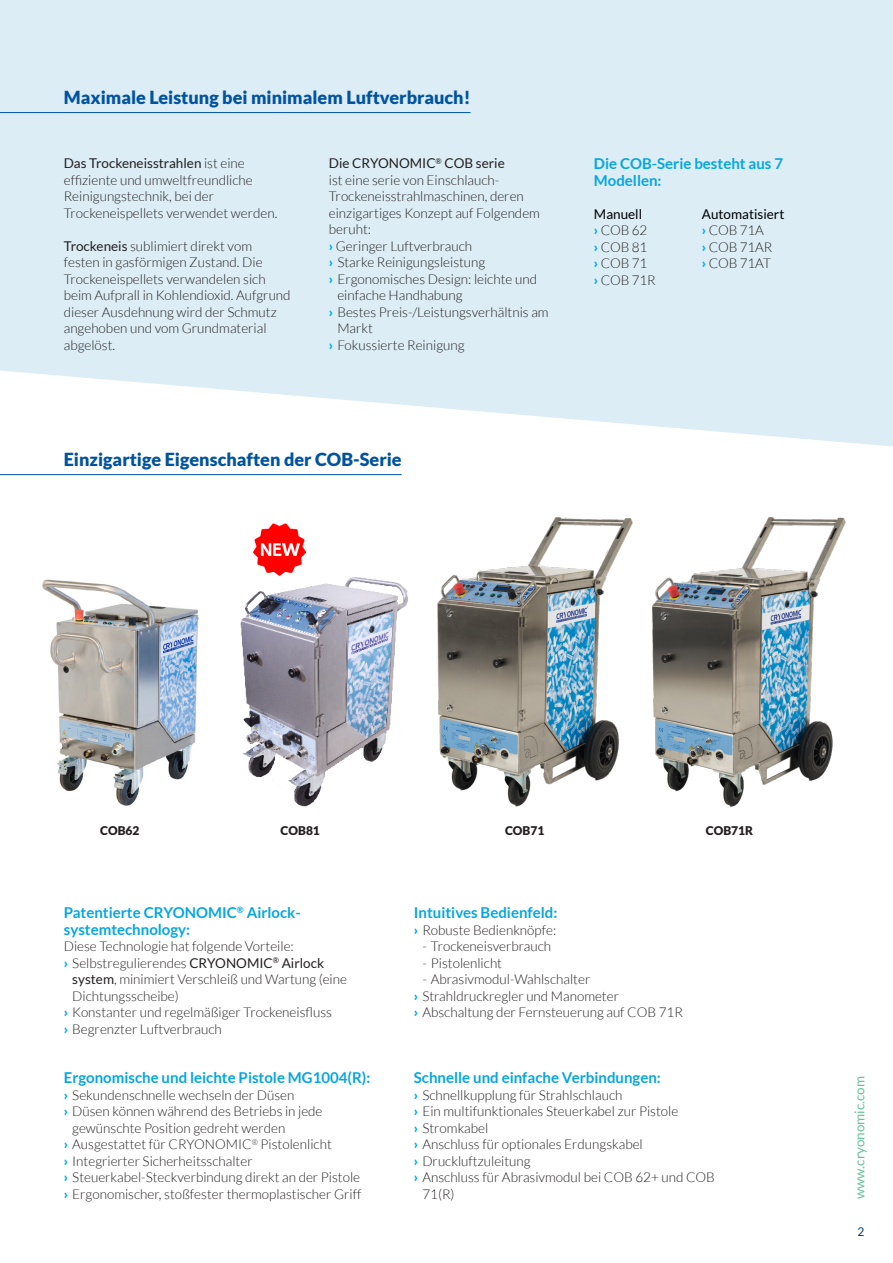
<style>
.page{position:relative;width:893px;height:1263px;background:#fff}
.page>*{position:absolute;margin:0;border:0;box-sizing:border-box;transform-origin:0 0}
.titel_lijn{font:900 18px "Lato";color:#0153a0}
.body{font:700 15px/16.5px "Lato";color:#06a6e0}
.body-2{font:300 13.5px/16.5px "Lato";color:#231f20}
.body-3{font:13.5px "Lato";color:#65c399}
.body-4{font:13.5px "Lato";color:#000001}
.body-5{font:13.5px "Lato";color:#000002}
.body-6{font:900 12px "Lato";color:#231f20}
.subtitle{font:12px "Lato";color:#004071}
.s1{font-weight:400}
.s2{font-weight:900;color:#00aeef}
</style>
<div class="page">
<svg style="left:0;top:0;width:893px;height:446px;background:#deeef5"></svg>
<img style="left:437px;top:517px;width:171px;height:290px">
<img style="left:608px;top:517px;width:238px;height:290px">
<img style="left:240px;top:577px;width:168px;height:230px">
<img style="left:42px;top:579px;width:157px;height:227px">
<hr style="left:0;top:112px;width:470px;height:1px;background:#0153a0">
<hr style="left:0;top:474px;width:402px;height:1px;background:#0153a0">
<img style="left:253px;top:524px;width:52px;height:52px">
<p class="titel_lijn" style="left:64px;top:87px;width:408px">Maximale Leistung bei minimalem Luftverbrauch!</p>
<p class="body-2" style="left:64px;top:155px;width:215px"><span class="s1">Das Trockeneisstrahlen</span> ist eine effiziente und umweltfreundliche Reinigungstechnik, bei der Trockeneispellets verwendet werden.</p>
<p class="body-2" style="left:64px;top:238px;width:228px"><span class="s1">Trockeneis</span> sublimiert direkt vom festen in gasförmigen Zustand. Die<br>Trockeneispellets verwandelen sich beim Aufprall in Kohlendioxid. Aufgrund dieser Ausdehnung wird der Schmutz angehoben und vom Grundmaterial abgelöst.</p>
<p class="body-2" style="left:329px;top:155px;width:213px"><span class="s1">Die CRYONOMIC</span><sup>®</sup> <span class="s1">COB serie<br></span>ist eine serie von Einschlauch-<br>Trockeneisstrahlmaschinen, deren einzigartiges Konzept auf Folgendem beruht:</p>
<p class="body-2" style="left:329px;top:238px;width:145px"><span class="s2">›</span> Geringer Luftverbrauch</p>
<p class="body-2" style="left:329px;top:254px;width:158px"><span class="s2">›</span> Starke Reinigungsleistung</p>
<p class="body-2" style="left:337px;top:271px;width:201px;text-indent:-9px"><span class="s2">›</span> Ergonomisches Design: leichte und einfache Handhabung</p>
<p class="body-2" style="left:337px;top:304px;width:213px;text-indent:-9px"><span class="s2">›</span> Bestes Preis-/Leistungsverhältnis am<br>Markt</p>
<p class="body-2" style="left:329px;top:337px;width:137px"><span class="s2">›</span> Fokussierte Reinigung</p>
<p class="titel_lijn" style="left:64px;top:449px;width:339px">Einzigartige Eigenschaften der COB-Serie</p>
<p class="body" style="left:594px;top:155px;width:191px">Die COB-Serie besteht aus 7<br>Modellen:</p>
<p class="body-5" style="left:594px;top:206px;width:50px">Manuell</p>
<p class="body-4" style="left:702px;top:206px;width:84px">Automatisiert</p>
<p class="body-2" style="left:594px;top:222px;width:55px"><span class="s2">›</span> COB 62</p>
<p class="body-2" style="left:702px;top:222px;width:64px"><span class="s2">›</span> COB 71A</p>
<p class="body-2" style="left:594px;top:239px;width:55px"><span class="s2">›</span> COB 81</p>
<p class="body-2" style="left:702px;top:239px;width:72px"><span class="s2">›</span> COB 71AR</p>
<p class="body-2" style="left:594px;top:255px;width:55px"><span class="s2">›</span> COB 71</p>
<p class="body-2" style="left:702px;top:255px;width:71px"><span class="s2">›</span> COB 71AT</p>
<p class="body-2" style="left:594px;top:272px;width:63px"><span class="s2">›</span> COB 71R</p>
<p class="body-6" style="left:100px;top:823px;width:41px">COB62</p>
<p class="body-6" style="left:281px;top:823px;width:41px">COB81</p>
<p class="body-6" style="left:505px;top:823px;width:41px">COB71</p>
<p class="body-6" style="left:706px;top:823px;width:49px">COB71R</p>
<p class="body" style="left:64px;top:904px;width:239px">Patentierte CRYONOMIC<sup>®</sup> Airlock&shy;systemtechnology:</p>
<p class="body-2" style="left:64px;top:938px;width:231px">Diese Technologie hat folgende Vorteile:</p>
<p class="body-2" style="left:72px;top:955px;width:276px;text-indent:-9px"><span class="s2">›</span> Selbstregulierendes <span class="s1">CRYONOMIC</span><sup>®</sup> <span class="s1">Airlock system</span>, minimiert Verschleiß und Wartung (eine<br>Dichtungsscheibe)</p>
<p class="body-2" style="left:64px;top:1004px;width:270px"><span class="s2">›</span> Konstanter und regelmäßiger Trockeneisfluss</p>
<p class="body-2" style="left:64px;top:1021px;width:159px"><span class="s2">›</span> Begrenzter Luftverbrauch</p>
<p class="body" style="left:64px;top:1069px;width:308px">Ergonomische und leichte Pistole MG1004(R):</p>
<p class="body-2" style="left:64px;top:1087px;width:232px"><span class="s2">›</span> Sekundenschnelle wechseln der Düsen</p>
<p class="body-2" style="left:72px;top:1103px;width:252px;text-indent:-9px"><span class="s2">›</span> Düsen können während des Betriebs in jede gewünschte Position gedreht werden</p>
<p class="body-2" style="left:64px;top:1136px;width:270px"><span class="s2">›</span> Ausgestattet für CRYONOMIC<sup>®</sup> Pistolenlicht</p>
<p class="body-2" style="left:64px;top:1153px;width:190px"><span class="s2">›</span> Integrierter Sicherheitsschalter</p>
<p class="body-2" style="left:64px;top:1169px;width:298px"><span class="s2">›</span> Steuerkabel-Steckverbindung direkt an der Pistole</p>
<p class="body-2" style="left:64px;top:1186px;width:299px"><span class="s2">›</span> Ergonomischer, stoßfester thermoplastischer Griff</p>
<p class="body" style="left:414px;top:904px;width:145px">Intuitives Bedienfeld:</p>
<p class="body-2" style="left:414px;top:922px;width:144px"><span class="s2">›</span> Robuste Bedienknöpfe:</p>
<p class="body-2" style="left:422px;top:938px;width:130px">- Trockeneisverbrauch</p>
<p class="body-2" style="left:422px;top:955px;width:81px">- Pistolenlicht</p>
<p class="body-2" style="left:422px;top:971px;width:169px">- Abrasivmodul-Wahlschalter</p>
<p class="body-2" style="left:414px;top:988px;width:207px"><span class="s2">›</span> Strahldruckregler und Manometer</p>
<p class="body-2" style="left:414px;top:1004px;width:271px"><span class="s2">›</span> Abschaltung der Fernsteuerung auf COB 71R</p>
<p class="body" style="left:414px;top:1069px;width:248px">Schnelle und einfache Verbindungen:</p>
<p class="body-2" style="left:414px;top:1087px;width:210px"><span class="s2">›</span> Schnellkupplung für Strahlschlauch</p>
<p class="body-2" style="left:414px;top:1103px;width:266px"><span class="s2">›</span> Ein multifunktionales Steuerkabel zur Pistole</p>
<p class="body-2" style="left:414px;top:1120px;width:76px"><span class="s2">›</span> Stromkabel</p>
<p class="body-2" style="left:414px;top:1136px;width:230px"><span class="s2">›</span> Anschluss für optionales Erdungskabel</p>
<p class="body-2" style="left:414px;top:1153px;width:118px"><span class="s2">›</span> Druckluftzuleitung</p>
<p class="body-2" style="left:422px;top:1169px;width:294px;text-indent:-9px"><span class="s2">›</span> Anschluss für Abrasivmodul bei COB 62+ und COB<br>71(R)</p>
<p class="body-3" style="left:852px;top:1199px;width:125px;rotate:-90deg">www.cryonomic.com</p>
<p class="subtitle" style="left:858px;top:1225px;width:8px">2</p>
</div>
